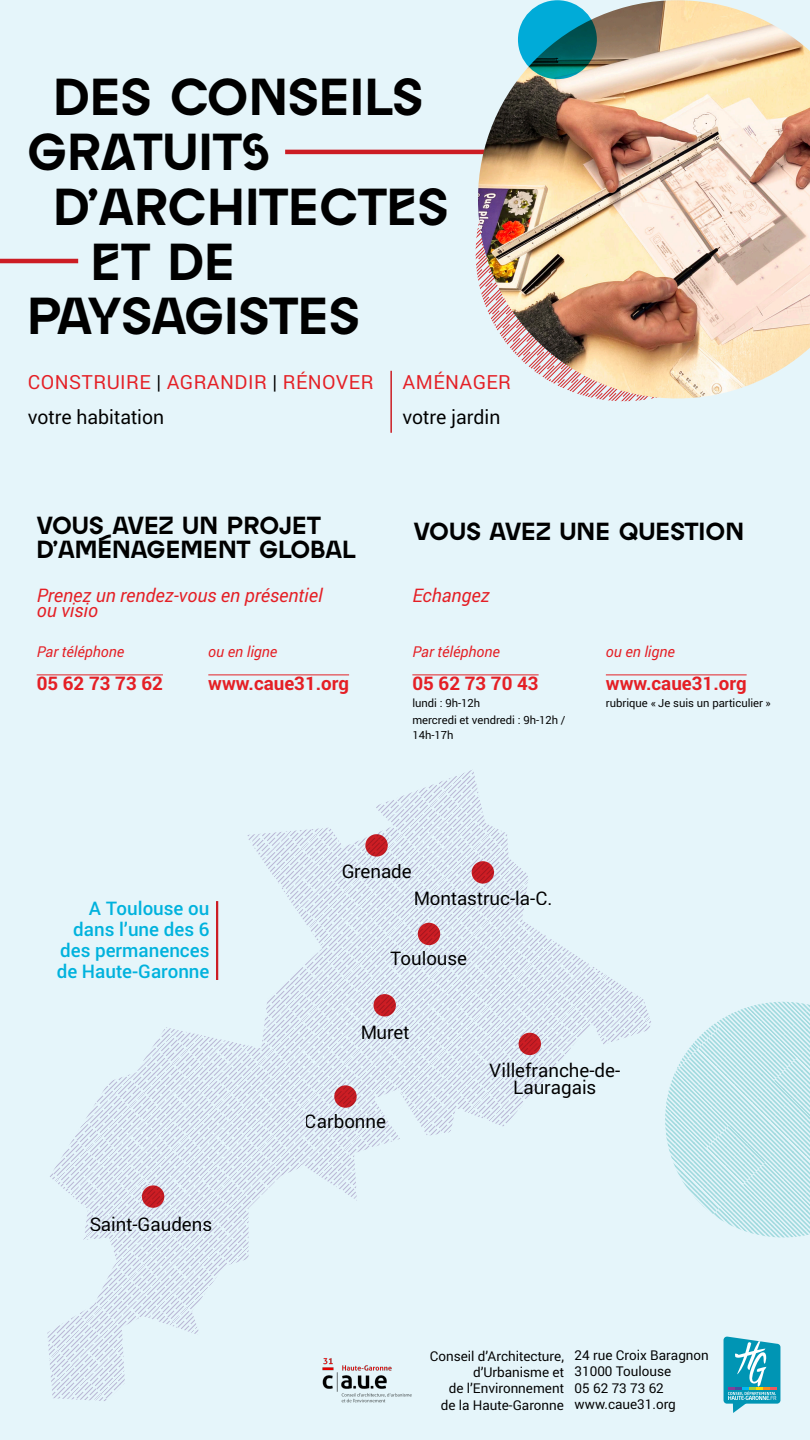
<style>
.page{position:relative;width:810px;height:1440px;background:#e5f5fa}
.page>*{position:absolute;margin:0;border:0;box-sizing:border-box;transform-origin:0 0}
.t1{font:47.25px/54.8px "versatil";color:#000}
.t2{font:22.5px "versatil";color:#000}
.t3{font:19.5px "Roboto";letter-spacing:.02em;color:#e41f25}
.t4{font:19.5px "Roboto";color:#000}
.t5{font:18.75px/16.5px "Roboto";color:#000;text-align:center}
.Légende{font:500 18.75px/21px "Roboto";color:#00b2dd;text-align:right}
.Titre_N1{font:700 18.75px "Roboto";color:#e41f25}
.chapo{font:italic 18.75px/15.8px "Roboto";color:#e41f25}
.chapo-2{font:italic 15px "Roboto";color:#e41f25}
.t6{font:13.5px/16.2px "Roboto";color:#000;text-align:right}
.Légende-2{font:11.25px/15px "Roboto";color:#000}
.s1{color:#000}
</style>
<div class="page">
<svg style="left:665px;top:1002px;width:145px;height:236px"></svg>
<svg style="left:47px;top:770px;width:604px;height:631px"></svg>
<svg style="left:418px;top:923px;width:22px;height:22px"></svg>
<svg style="left:365px;top:834px;width:23px;height:23px"></svg>
<svg style="left:334px;top:1085px;width:23px;height:23px"></svg>
<svg style="left:374px;top:994px;width:22px;height:22px"></svg>
<svg style="left:519px;top:1033px;width:22px;height:22px"></svg>
<svg style="left:142px;top:1185px;width:22px;height:23px"></svg>
<svg style="left:472px;top:861px;width:22px;height:23px"></svg>
<hr style="left:285px;top:150px;width:525px;height:4px;background:#cc1d24">
<hr style="left:37px;top:675px;width:126px;height:1px;background:#e41f25">
<hr style="left:208px;top:675px;width:141px;height:1px;background:#e41f25">
<hr style="left:412px;top:675px;width:127px;height:1px;background:#e41f25">
<hr style="left:606px;top:675px;width:141px;height:1px;background:#e41f25">
<hr style="left:0;top:259px;width:78px;height:4px;background:#cc1d24">
<hr style="left:390px;top:371px;width:2px;height:62px;background:#e41f25">
<hr style="left:216px;top:901px;width:2px;height:79px;background:#e41f25">
<img style="left:314px;top:1349px;width:104px;height:54px">
<svg style="left:724px;top:1337px;width:56px;height:76px"></svg>
<img style="left:478px;top:0;width:332px;height:398px">
<svg style="left:518px;top:0;width:79px;height:79px;background:#01879d"></svg>
<p class="t1" style="left:54px;top:67px;width:371px">DES CONSEILS</p>
<p class="t1" style="left:54px;top:122px;width:392px;text-indent:-27px">GRATUITS<br>D’ARCHITECTES</p>
<p class="t1" style="left:27px;top:231px;width:331px;text-indent:63px">ET DE<br>PAYSAGISTES</p>
<p class="t3" style="left:28px;top:368px;width:347px">CONSTRUIRE <span class="s1">|</span> AGRANDIR <span class="s1">|</span> RÉNOVER</p>
<p class="t4" style="left:28px;top:404px;width:138px">votre habitation</p>
<p class="t4" style="left:403px;top:404px;width:99px">votre jardin</p>
<p class="t3" style="left:403px;top:368px;width:110px">AMÉNAGER</p>
<p class="t2" style="left:37px;top:511px;width:33px">VOUS</p>
<p class="t2" style="left:112px;top:511px;width:16px">AVE</p>
<p class="t2" style="left:159px;top:511px;width:41px">Z UN</p>
<p class="t2" style="left:227px;top:511px;width:18px">PRO</p>
<p class="t2" style="left:279px;top:511px;width:28px">JET</p>
<p class="t2" style="left:37px;top:535px;width:93px">D’AMÉNAGE</p>
<p class="t2" style="left:181px;top:535px;width:39px">MENT</p>
<p class="t2" style="left:259px;top:535px;width:18px">GLO</p>
<p class="t2" style="left:310px;top:535px;width:32px">BAL</p>
<p class="chapo" style="left:37px;top:587px;width:287px">Prenez un rendez-vous en présentiel ou visio</p>
<p class="chapo-2" style="left:37px;top:643px;width:89px">Par téléphone</p>
<p class="Titre_N1" style="left:37px;top:670px;width:128px">05 62 73 73 62</p>
<p class="chapo-2" style="left:208px;top:643px;width:71px">ou en ligne</p>
<p class="Titre_N1" style="left:208px;top:670px;width:142px">www.caue31.org</p>
<p class="t2" style="left:414px;top:516px;width:33px">VOUS</p>
<p class="t2" style="left:490px;top:516px;width:16px">AVE</p>
<p class="t2" style="left:536px;top:516px;width:37px">Z UNE</p>
<p class="t2" style="left:619px;top:516px;width:36px">QUESTION</p>
<p class="chapo" style="left:412px;top:588px;width:79px">Echangez</p>
<p class="chapo-2" style="left:412px;top:643px;width:89px">Par téléphone</p>
<p class="Titre_N1" style="left:412px;top:670px;width:128px">05 62 73 70 43</p>
<p class="Légende-2" style="left:412px;top:695px;width:69px">lundi : 9h-12h</p>
<p class="Légende-2" style="left:412px;top:712px;width:155px">mercredi et vendredi : 9h-12h /<br>14h-17h</p>
<p class="chapo-2" style="left:606px;top:643px;width:71px">ou en ligne</p>
<p class="Titre_N1" style="left:606px;top:670px;width:142px">www.caue31.org</p>
<p class="Légende-2" style="left:606px;top:695px;width:166px">rubrique « Je suis un particulier »</p>
<p class="Légende" style="left:57px;top:897px;width:154px">A Toulouse ou dans l’une des 6 des permanences de Haute-Garonne</p>
<h3 class="t5" style="left:89px;top:1215px;width:124px">Saint-Gaudens</h3>
<h3 class="t5" style="left:341px;top:863px;width:72px">Grenade</h3>
<h3 class="t5" style="left:413px;top:889px;width:140px">Montastruc-la-C.</h3>
<h3 class="t5" style="left:390px;top:950px;width:79px">Toulouse</h3>
<h3 class="t5" style="left:360px;top:1023px;width:51px">Muret</h3>
<h3 class="t5" style="left:305px;top:1113px;width:83px">Carbonne</h3>
<h3 class="t5" style="left:489px;top:1062px;width:133px">Villefranche-de-<br>Lauragais</h3>
<p class="t6" style="left:430px;top:1348px;width:136px">Conseil d’Architecture, d’Urbanisme et</p>
<p class="t6" style="left:449px;top:1380px;width:117px">de l’Environnement</p>
<p class="t6" style="left:441px;top:1396px;width:125px">de la Haute-Garonne</p>
<p class="t6" style="left:575px;top:1347px;width:136px">24 rue Croix Baragnon</p>
<p class="t6" style="left:575px;top:1363px;width:98px">31000 Toulouse</p>
<p class="t6" style="left:575px;top:1379px;width:91px">05 62 73 73 62</p>
<p class="t6" style="left:575px;top:1396px;width:103px">www.caue31.org</p>
</div>
